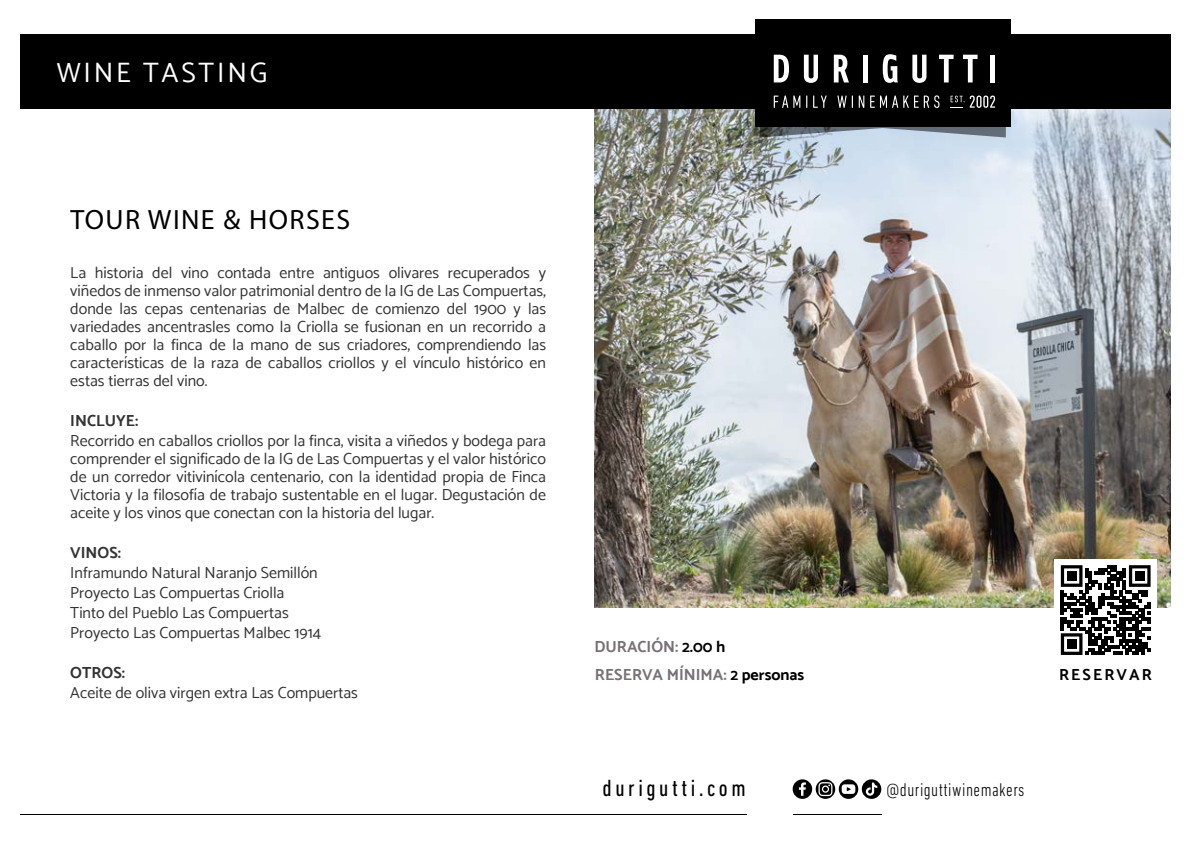
<style>
.page{position:relative;width:1191px;height:842px;background:#fff}
.page>*{position:absolute;margin:0;border:0;box-sizing:border-box;transform-origin:0 0}
.t1{font:28px "Myriad Pro";letter-spacing:.05em;color:#000}
.t2{font:28px "Catamaran";letter-spacing:.1em;color:#fff}
.t3{font:condensed 23.8px "DIN Next LT Pro";letter-spacing:.15em;color:#000}
.t4{font:300 condensed 18.8px "DIN Next LT Pro";letter-spacing:.025em;color:#000}
.t5{font:16px/18px "Catamaran";color:#333;text-align:justify}
.t6{font:700 16px "Catamaran";color:#777176}
.t7{font:700 16px "Catamaran";color:#333}
.t8{font:700 16px "Catamaran";letter-spacing:.13em;color:#000}
.s1{color:#000}
</style>
<div class="page">
<img style="left:595px;top:109px;width:575px;height:498px">
<div style="left:1054px;top:559px;width:102px;height:102px;background:#fff"></div>
<svg style="left:1060px;top:565px;width:90px;height:90px"></svg>
<div style="left:1067px;top:571px;width:9px;height:9px;background:#000"></div>
<div style="left:1135px;top:571px;width:9px;height:9px;background:#000"></div>
<div style="left:1067px;top:639px;width:9px;height:10px;background:#000"></div>
<div style="left:20px;top:34px;width:1150px;height:75px;background:#000"></div>
<svg style="left:759px;top:127px;width:246px;height:10px;background:#8995a1"></svg>
<div style="left:755px;top:20px;width:255px;height:107px;background:#000"></div>
<svg style="left:939px;top:55px;width:14px;height:27px"></svg>
<div style="left:990px;top:55px;width:5px;height:27px;background:#fff"></div>
<svg style="left:912px;top:55px;width:14px;height:28px"></svg>
<svg style="left:963px;top:55px;width:14px;height:27px"></svg>
<svg style="left:834px;top:55px;width:15px;height:27px"></svg>
<svg style="left:882px;top:54px;width:15px;height:29px"></svg>
<svg style="left:804px;top:55px;width:14px;height:28px"></svg>
<hr style="left:863px;top:55px;width:4px;height:27px;background:#fff">
<svg style="left:773px;top:55px;width:16px;height:27px"></svg>
<svg style="left:773px;top:96px;width:27px;height:12px"></svg>
<svg style="left:806px;top:96px;width:1px;height:12px"></svg>
<svg style="left:813px;top:96px;width:13px;height:12px"></svg>
<svg style="left:837px;top:96px;width:27px;height:12px"></svg>
<svg style="left:870px;top:95px;width:69px;height:13px"></svg>
<svg style="left:950px;top:96px;width:45px;height:12px"></svg>
<svg style="left:792px;top:779px;width:89px;height:20px"></svg>
<hr style="left:792px;top:813px;width:89px;height:1px;background:#000">
<hr style="left:20px;top:813px;width:726px;height:1px;background:#000">
<h1 class="t2" style="left:57px;top:56px;width:212px">WINE TASTING</h1>
<h1 class="t1" style="left:70px;top:202px;width:281px">TOUR WINE &amp; HORSES</h1>
<p class="t5" style="left:70px;top:263px;width:477px">La historia del vino contada entre antiguos olivares recuperados y viñedos de inmenso valor patrimonial dentro de la IG de Las Compuertas, donde las cepas centenarias de Malbec de comienzo del 1900 y las variedades ancentrasles como la Criolla se fusionan en un recorrido a caballo por la finca de la mano de sus criadores, comprendiendo las características de la raza de caballos criollos y el vínculo histórico en estas tierras del vino.</p>
<p class="t7" style="left:70px;top:411px;width:70px">INCLUYE:</p>
<p class="t5" style="left:70px;top:431px;width:477px">Recorrido en caballos criollos por la finca, visita a viñedos y bodega para comprender el significado de la IG de Las Compuertas y el valor histórico de un corredor vitivinícola centenario, con la identidad propia de Finca Victoria y la filosofía de trabajo sustentable en el lugar. Degustación de aceite y los vinos que conectan con la historia del lugar.</p>
<p class="t7" style="left:70px;top:543px;width:52px">VINOS:</p>
<p class="t5" style="left:70px;top:562px;width:252px;line-height:20px;text-align:left">Inframundo Natural Naranjo Semillón Proyecto Las Compuertas Criolla Tinto del Pueblo Las Compuertas Proyecto Las Compuertas Malbec 1914</p>
<p class="t7" style="left:70px;top:663px;width:56px">OTROS:</p>
<p class="t5" style="left:70px;top:683px;width:289px">Aceite de oliva virgen extra Las Compuertas</p>
<p class="t6" style="left:594px;top:636px;width:132px">DURACIÓN: <span class="s1">2.00 h</span></p>
<p class="t6" style="left:595px;top:665px;width:211px">RESERVA MÍNIMA: <span class="s1">2 personas</span></p>
<p class="t8" style="left:1059px;top:665px;width:94px">RESERVAR</p>
<h2 class="t3" style="left:602px;top:775px;width:144px">durigutti.com</h2>
<p class="t4" style="left:886px;top:778px;width:139px">@duriguttiwinemakers</p>
</div>
